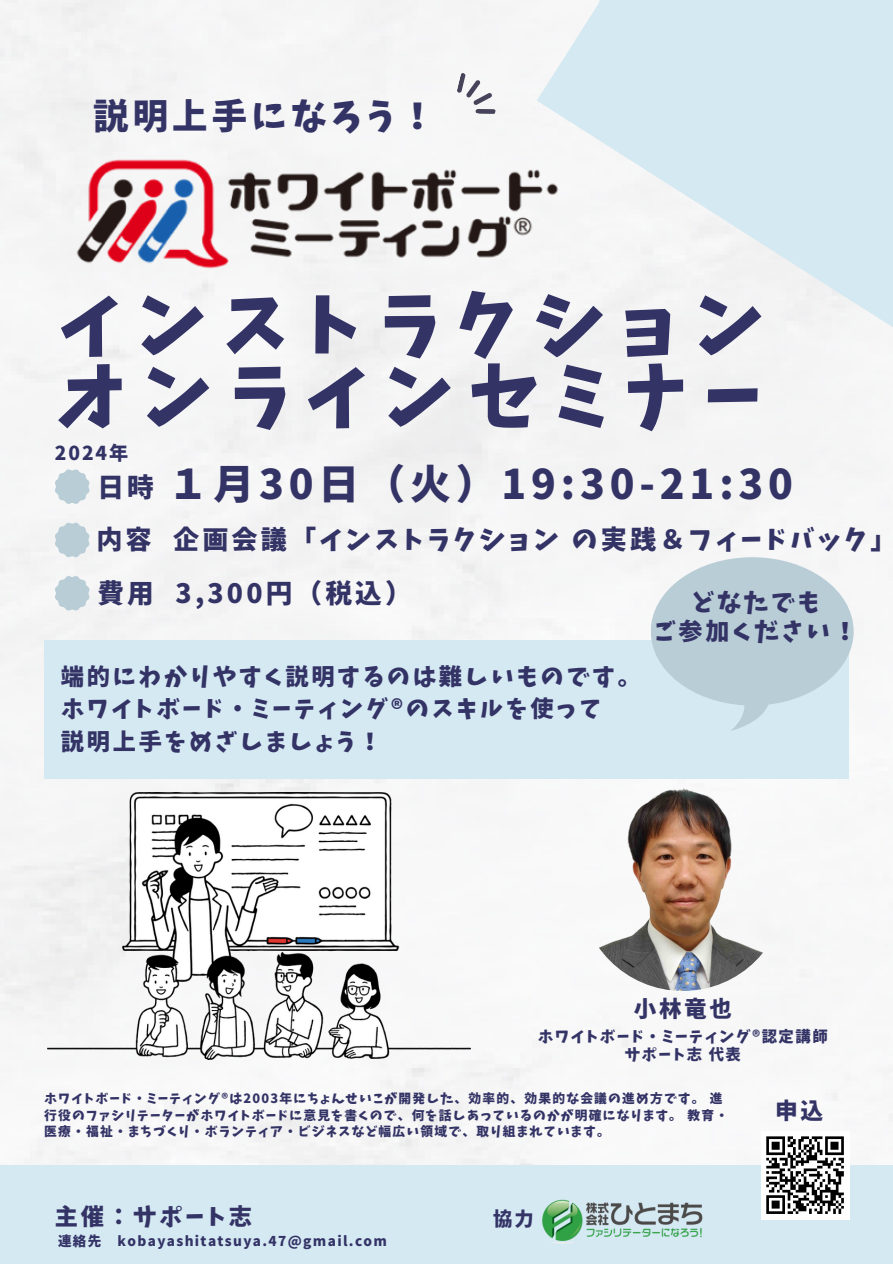
<style>
.page{position:relative;width:893px;height:1264px;background:#fff}
.page>*{position:absolute;margin:0;border:0;box-sizing:border-box;transform-origin:0 0}
.t1{font:71.85px/71.4px "Keifont";letter-spacing:.2em;color:#336}
.t2{font:40.8px "Keifont";letter-spacing:.12em;color:#336}
.t3{font:35.4px "Keifont";letter-spacing:.12em;color:#336}
.t4{font:26.55px "Keifont";letter-spacing:.12em;color:#336}
.t5{font:26.1px "Keifont";letter-spacing:.12em;color:#336}
.t6{font:24px/28.7px "Keifont";letter-spacing:.12em;color:#336;text-align:center}
.t7{font:23.25px/32.7px "Keifont";letter-spacing:.12em;color:#336}
.t8{font:22.8px "Keifont";color:#336}
.t9{font:22.5px "Keifont";color:#336}
.t10{font:19.35px "Keifont";color:#336}
.t11{font:19.05px "Keifont";letter-spacing:.1em;color:#336}
.t12{font:15.3px/17.4px "Keifont";letter-spacing:.1em;color:#336;text-align:center}
.t13{font:13.5px "Keifont";letter-spacing:.1em;color:#336}
.t14{font:12.75px/16.4px "Keifont";letter-spacing:.1em;color:#336}
</style>
<div class="page">
<div style="left:0;top:0;width:892px;height:1165px;background:#f6f6f6"></div>
<svg style="left:456px;top:73px;width:39px;height:41px"></svg>
<svg style="left:55px;top:469px;width:35px;height:35px"></svg>
<svg style="left:55px;top:522px;width:35px;height:35px"></svg>
<svg style="left:55px;top:576px;width:35px;height:35px"></svg>
<div style="left:44px;top:640px;width:805px;height:138px;background:#d5e9f3"></div>
<div style="left:0;top:1165px;width:892px;height:98px;background:#d5e9f3"></div>
<svg style="left:536px;top:0;width:356px;height:389px;fill:#f2f3f3"></svg>
<img style="left:579px;top:784px;width:206px;height:206px;border-radius:50%">
<svg style="left:651px;top:557px;width:202px;height:173px"></svg>
<img style="left:73px;top:156px;width:488px;height:115px">
<img style="left:47px;top:792px;width:423px;height:267px">
<img style="left:542px;top:1199px;width:161px;height:44px">
<div style="left:760px;top:1130px;width:89px;height:89px;background:#fff"></div>
<svg style="left:766px;top:1136px;width:78px;height:78px"></svg>
<div style="left:595px;top:0;width:297px;height:158px;background:#d5e9f3"></div>
<h3 class="t3" style="left:93px;top:98px;width:343px">説明上手になろう！</h3>
<h1 class="t1" style="left:58px;top:289px;width:708px">インストラクションオンラインセミナー</h1>
<h3 class="t11" style="left:55px;top:443px;width:75px">2024年</h3>
<h3 class="t4" style="left:97px;top:474px;width:58px">日時</h3>
<h2 class="t2" style="left:168px;top:464px;width:626px">１月30日（火）19:30-21:30</h2>
<h3 class="t5" style="left:96px;top:526px;width:801px">内容 企画会議「インストラクションの実践＆フィードバック」</h3>
<h3 class="t4" style="left:97px;top:580px;width:315px">費用 3,300円（税込）</h3>
<h3 class="t7" style="left:61px;top:660px;width:581px">端的にわかりやすく説明するのは難しいものです。ホワイトボード・ミーティング®のスキルを使って<br>説明上手をめざしましょう！</h3>
<h3 class="t6" style="left:654px;top:588px;width:204px">どなたでも<br>ご参加ください！</h3>
<h3 class="t9" style="left:633px;top:997px;width:100px">小林竜也</h3>
<p class="t12" style="left:538px;top:1028px;width:291px">ホワイトボード・ミーティング®認定講師サポート志代表</p>
<p class="t14" style="left:44px;top:1090px;width:685px">ホワイトボード・ミーティング®は2003年にちょんせいこが開発した、効率的、効果的な会議の進め方です。進行役のファシリテーターがホワイトボードに意見を書くので、何を話しあっているのかが明確になります。教育・医療・福祉・まちづくり・ボランティア・ビジネスなど幅広い領域で、取り組まれています。</p>
<h3 class="t7" style="left:55px;top:1200px;width:198px">主催：サポート志</h3>
<p class="t13" style="left:58px;top:1234px;width:330px">連絡先 kobayashitatsuya.47@gmail.com</p>
<h3 class="t10" style="left:493px;top:1209px;width:42px">協力</h3>
<h3 class="t8" style="left:775px;top:1099px;width:50px">申込</h3>
</div>
